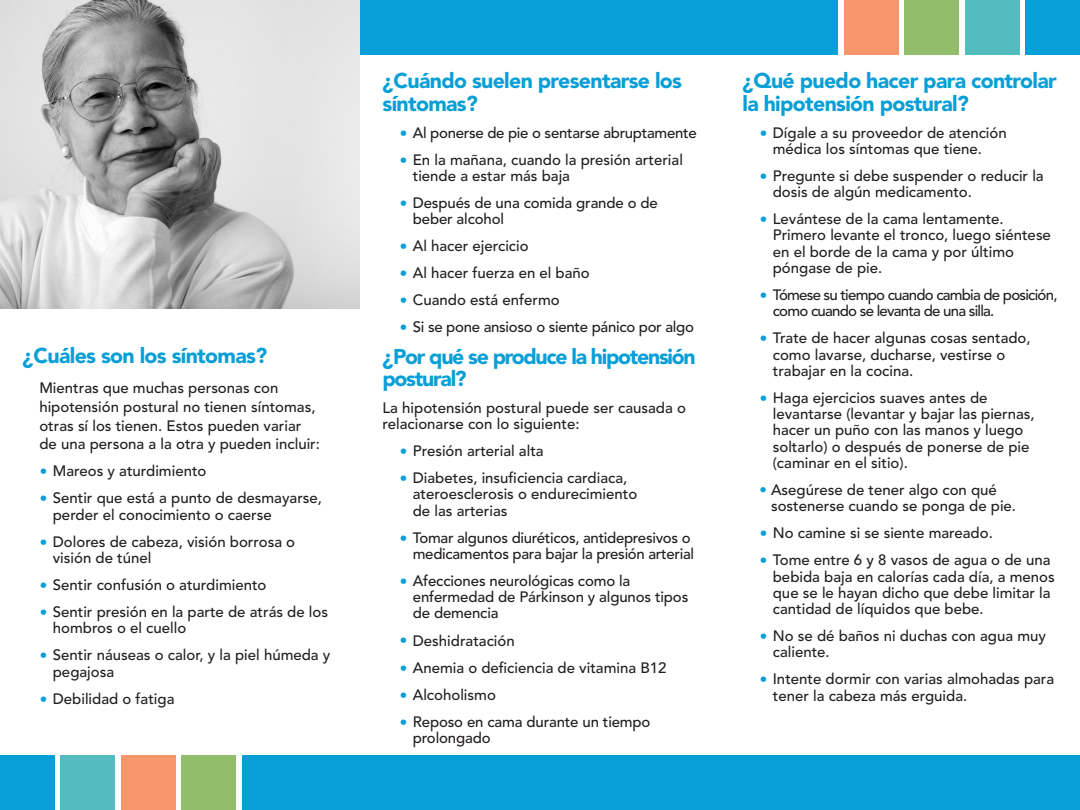
<style>
.page{position:relative;width:1080px;height:810px;background:#fff}
.page>*{position:absolute;margin:0;border:0;box-sizing:border-box;transform-origin:0 0}
.t1{font:900 21.25px/22.5px "Avenir LT Std";letter-spacing:-.03em;color:#089fd6}
.t2{font:900 21.25px/21.2px "Avenir LT Std";letter-spacing:-.06em;color:#089fd6}
.List_Paragraph{font:500 15px/16.2px "Avenir LT Std";color:#231f20}
.List_Paragraph-2{font:500 15px/16.2px "Avenir LT Std";letter-spacing:-.02em;color:#231f20;text-align:right}
.List_Paragraph-3{font:500 15px/16.2px "Avenir LT Std";letter-spacing:-.05em;color:#231f20}
.s1{font-family:"Verdana";font-weight:400;color:#089fd6}
.s2{color:#089fd6}
</style>
<div class="page">
<div style="left:360px;top:0;width:478px;height:54px;background:#089fd6"></div>
<div style="left:844px;top:0;width:55px;height:54px;background:#f7966b"></div>
<div style="left:904px;top:0;width:55px;height:54px;background:#92be6c"></div>
<div style="left:965px;top:0;width:54px;height:54px;background:#54bcbe"></div>
<div style="left:1026px;top:0;width:54px;height:54px;background:#089fd6"></div>
<div style="left:242px;top:756px;width:838px;height:54px;background:#089fd6"></div>
<div style="left:181px;top:756px;width:55px;height:54px;background:#92be6c"></div>
<div style="left:121px;top:756px;width:55px;height:54px;background:#f7966b"></div>
<div style="left:61px;top:756px;width:54px;height:54px;background:#54bcbe"></div>
<div style="left:0;top:756px;width:54px;height:54px;background:#089fd6"></div>
<img style="left:0;top:0;width:360px;height:309px">
<p class="t1" style="left:22px;top:345px;width:246px">¿Cuáles son los síntomas?</p>
<p class="List_Paragraph" style="left:39px;top:379px;width:282px;line-height:18.8px">Mientras que muchas personas con hipotensión postural no tienen síntomas, otras sí los tienen. Estos pueden variar de una persona a la otra y pueden incluir:</p>
<p class="List_Paragraph" style="left:39px;top:463px;width:169px"><span class="s1">•</span> Mareos y aturdimiento</p>
<p class="List_Paragraph" style="left:53px;top:490px;width:271px;text-indent:-13px"><span class="s1">•</span> Sentir que está a punto de desmayarse, perder el conocimiento o caerse</p>
<p class="List_Paragraph" style="left:53px;top:534px;width:244px;text-indent:-13px"><span class="s1">•</span> Dolores de cabeza, visión borrosa o visión de túnel</p>
<p class="List_Paragraph" style="left:39px;top:577px;width:229px"><span class="s1">•</span> Sentir confusión o aturdimiento</p>
<p class="List_Paragraph" style="left:53px;top:604px;width:277px;text-indent:-13px"><span class="s1">•</span> Sentir presión en la parte de atrás de los hombros o el cuello</p>
<p class="List_Paragraph" style="left:53px;top:647px;width:279px;text-indent:-13px"><span class="s1">•</span> Sentir náuseas o calor, y la piel húmeda y pegajosa</p>
<p class="List_Paragraph" style="left:39px;top:691px;width:137px"><span class="s1">•</span> Debilidad o fatiga</p>
<p class="t1" style="left:382px;top:69px;width:301px">¿Cuándo suelen presentarse los síntomas?</p>
<p class="List_Paragraph-2" style="left:399px;top:125px;width:299px"><span class="s1">•</span> Al ponerse de pie o sentarse abruptamente</p>
<p class="List_Paragraph" style="left:413px;top:152px;width:272px;text-indent:-13px"><span class="s1">•</span> En la mañana, cuando la presión arterial tiende a estar más baja</p>
<p class="List_Paragraph" style="left:413px;top:195px;width:247px;text-indent:-13px"><span class="s1">•</span> Después de una comida grande o de beber alcohol</p>
<p class="List_Paragraph" style="left:399px;top:238px;width:131px"><span class="s1">•</span> Al hacer ejercicio</p>
<p class="List_Paragraph" style="left:399px;top:265px;width:192px"><span class="s1">•</span> Al hacer fuerza en el baño</p>
<p class="List_Paragraph" style="left:399px;top:292px;width:162px"><span class="s1">•</span> Cuando está enfermo</p>
<p class="List_Paragraph-2" style="left:399px;top:319px;width:296px"><span class="s1">•</span> Si se pone ansioso o siente pánico por algo</p>
<p class="t2" style="left:382px;top:346px;width:315px">¿Por qué se produce la hipotensión postural?</p>
<p class="List_Paragraph" style="left:382px;top:400px;width:305px">La hipotensión postural puede ser causada o relacionarse con lo siguiente:</p>
<p class="List_Paragraph" style="left:399px;top:443px;width:146px"><span class="s1">•</span> Presión arterial alta</p>
<p class="List_Paragraph" style="left:413px;top:470px;width:226px;text-indent:-13px"><span class="s1">•</span> Diabetes, insuficiencia cardiaca, ateroesclerosis o endurecimiento de las arterias</p>
<p class="List_Paragraph-2" style="left:399px;top:530px;width:296px"><span class="s1">•</span> Tomar algunos diuréticos, antidepresivos o medicamentos para bajar la presión arterial</p>
<p class="List_Paragraph" style="left:413px;top:573px;width:277px;text-indent:-13px"><span class="s1">•</span> Afecciones neurológicas como la enfermedad de Párkinson y algunos tipos de demencia</p>
<p class="List_Paragraph" style="left:399px;top:633px;width:117px"><span class="s1">•</span> Deshidratación</p>
<p class="List_Paragraph" style="left:399px;top:660px;width:269px"><span class="s1">•</span> Anemia o deficiencia de vitamina B12</p>
<p class="List_Paragraph" style="left:399px;top:687px;width:98px"><span class="s1">•</span> Alcoholismo</p>
<p class="List_Paragraph" style="left:413px;top:714px;width:239px;text-indent:-13px"><span class="s1">•</span> Reposo en cama durante un tiempo prolongado</p>
<p class="t1" style="left:742px;top:69px;width:316px">¿Qué puedo hacer para controlar la hipotensión postural?</p>
<p class="List_Paragraph" style="left:773px;top:125px;width:235px;text-indent:-13px"><span class="s1">•</span> Dígale a su proveedor de atención médica los síntomas que tiene.</p>
<p class="List_Paragraph" style="left:773px;top:168px;width:272px;text-indent:-13px"><span class="s1">•</span> Pregunte si debe suspender o reducir la dosis de algún medicamento.</p>
<p class="List_Paragraph" style="left:773px;top:211px;width:280px;text-indent:-13px"><span class="s1">•</span> Levántese de la cama lentamente.<br>Primero levante el tronco, luego siéntese en el borde de la cama y por último póngase de pie.</p>
<p class="List_Paragraph-3" style="left:773px;top:287px;width:286px;text-indent:-13px"><span class="s1">•</span> Tómese su tiempo cuando cambia de posición, como cuando se levanta de una silla.</p>
<p class="List_Paragraph" style="left:773px;top:330px;width:259px;text-indent:-13px"><span class="s1">•</span> Trate de hacer algunas cosas sentado, como lavarse, ducharse, vestirse o trabajar en la cocina.</p>
<p class="List_Paragraph" style="left:773px;top:390px;width:263px;text-indent:-13px"><span class="s1">•</span> Haga ejercicios suaves antes de levantarse (levantar y bajar las piernas, hacer un puño con las manos y luego soltarlo) o después de ponerse de pie (caminar en el sitio).</p>
<p class="List_Paragraph" style="left:771px;top:482px;width:247px;text-indent:-12px"><span class="s2">•</span> Asegúrese de tener algo con qué sostenerse cuando se ponga de pie.</p>
<p class="List_Paragraph" style="left:759px;top:525px;width:235px"><span class="s1">•</span> No camine si se siente mareado.</p>
<p class="List_Paragraph" style="left:773px;top:552px;width:284px;text-indent:-13px"><span class="s1">•</span> Tome entre 6 y 8 vasos de agua o de una bebida baja en calorías cada día, a menos que se le hayan dicho que debe limitar la cantidad de líquidos que bebe.</p>
<p class="List_Paragraph" style="left:773px;top:628px;width:275px;text-indent:-13px"><span class="s1">•</span> No se dé baños ni duchas con agua muy caliente.</p>
<p class="List_Paragraph" style="left:773px;top:671px;width:283px;text-indent:-13px"><span class="s1">•</span> Intente dormir con varias almohadas para tener la cabeza más erguida.</p>
</div>
